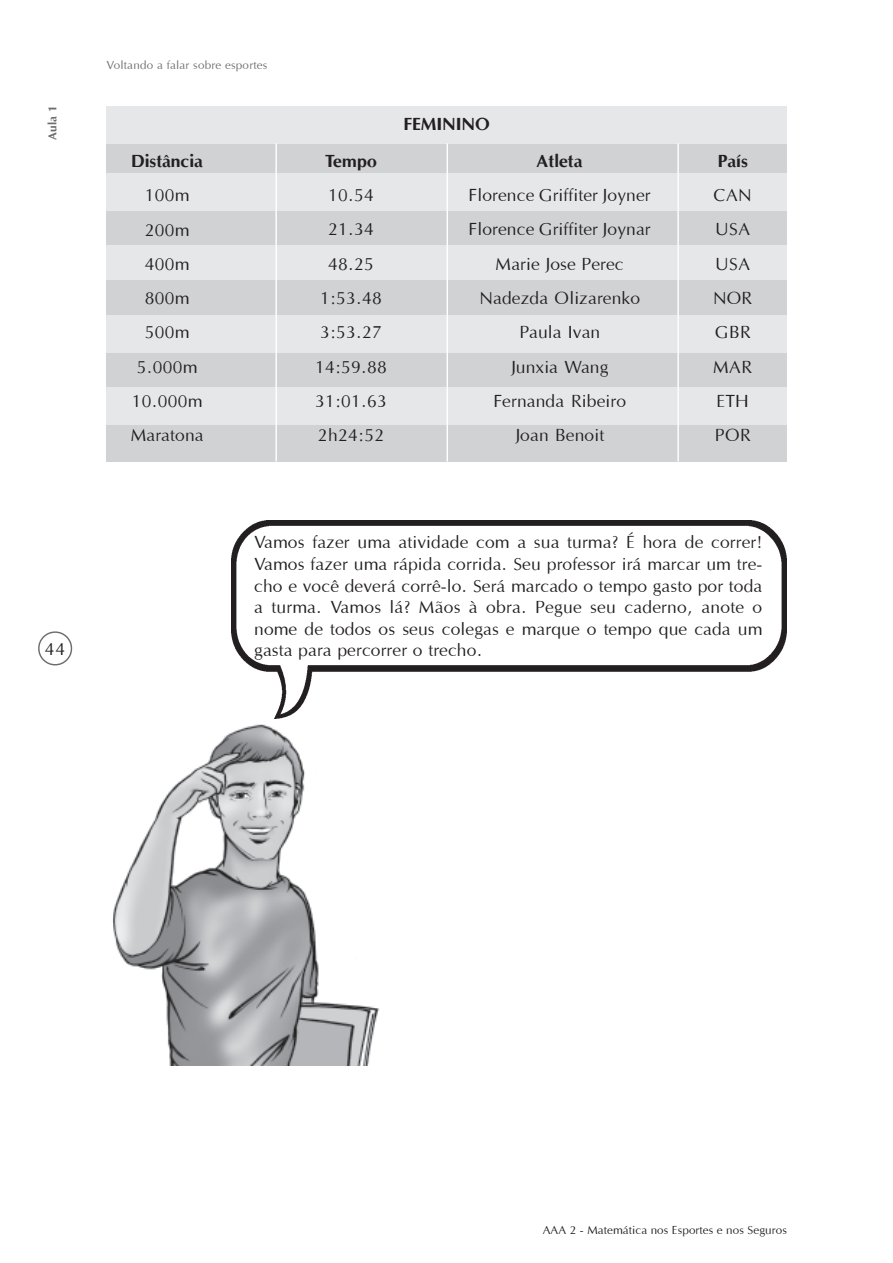
<style>
.page{position:relative;width:893px;height:1263px;background:#fff}
.page>*{position:absolute;margin:0;border:0;box-sizing:border-box;transform-origin:0 0}
.t1{font:18px/34.3px "Optane";color:#231f20;text-align:center}
.t2{font:700 18px "Optane";letter-spacing:-.01em;color:#231f20}
.t3{font:12px "Optane";color:#231f20}
.t4{font:12px "Optane";letter-spacing:.01em;color:#6c6d70}
.t5{font:700 12px "Optane";color:#6c6d70}
</style>
<div class="page">
<svg style="left:38px;top:631px;width:35px;height:35px"></svg>
<img style="left:112px;top:718px;width:268px;height:347px">
<div style="left:106px;top:109px;width:680px;height:352px;background:#d1d2d4"></div>
<div style="left:106px;top:106px;width:680px;height:38px;background:#e6e7e9"></div>
<div style="left:106px;top:174px;width:680px;height:37px;background:#e6e7e9"></div>
<div style="left:106px;top:245px;width:680px;height:34px;background:#e6e7e9"></div>
<div style="left:106px;top:316px;width:680px;height:37px;background:#e6e7e9"></div>
<div style="left:106px;top:388px;width:680px;height:37px;background:#e6e7e9"></div>
<hr style="left:677px;top:143px;width:2px;height:319px;background:#fff">
<hr style="left:446px;top:143px;width:2px;height:319px;background:#fff">
<hr style="left:275px;top:143px;width:2px;height:319px;background:#fff">
<img style="left:232px;top:521px;width:554px;height:197px">
<p class="t4" style="left:106px;top:58px;width:162px">Voltando a falar sobre esportes</p>
<p class="t5" style="left:45px;top:140px;width:36px;rotate:-90deg">Aula 1</p>
<p class="t2" style="left:403px;top:113px;width:88px">FEMININO</p>
<p class="t2" style="left:131px;top:150px;width:74px">Distância</p>
<p class="t1" style="left:131px;top:178px;width:75px">100m<br>200m<br>400m<br>800m<br>500m<br>5.000m<br>10.000m<br>Maratona</p>
<p class="t2" style="left:536px;top:150px;width:48px">Atleta</p>
<p class="t1" style="left:468px;top:178px;width:184px">Florence Griffiter Joyner<br>Florence Griffiter Joynar<br>Marie Jose Perec<br>Nadezda Olizarenko<br>Paula Ivan<br>Junxia Wang<br>Fernanda Ribeiro<br>Joan Benoit</p>
<p class="t2" style="left:325px;top:150px;width:53px">Tempo</p>
<p class="t1" style="left:315px;top:178px;width:74px">10.54<br>21.34<br>48.25<br>1:53.48<br>3:53.27<br>14:59.88<br>31:01.63<br>2h24:52</p>
<p class="t2" style="left:717px;top:150px;width:32px">País</p>
<p class="t1" style="left:713px;top:178px;width:41px;text-align:left">CAN<br>USA<br>USA<br>NOR<br>GBR<br>MAR<br>ETH<br>POR</p>
<p class="t1" style="left:45px;top:632px;width:22px">44</p>
<p class="t1" style="left:254px;top:531px;width:509px;line-height:21.6px;text-align:justify">Vamos fazer uma atividade com a sua turma? É hora de correr!<br>Vamos fazer uma rápida corrida. Seu professor irá marcar um tre&shy;cho e você deverá corrê-lo. Será marcado o tempo gasto por toda a turma. Vamos lá? Mãos à obra. Pegue seu caderno, anote o nome de todos os seus colegas e marque o tempo que cada um gasta para percorrer o trecho.</p>
<p class="t3" style="left:542px;top:1223px;width:246px">AAA 2 - Matemática nos Esportes e nos Seguros</p>
</div>
